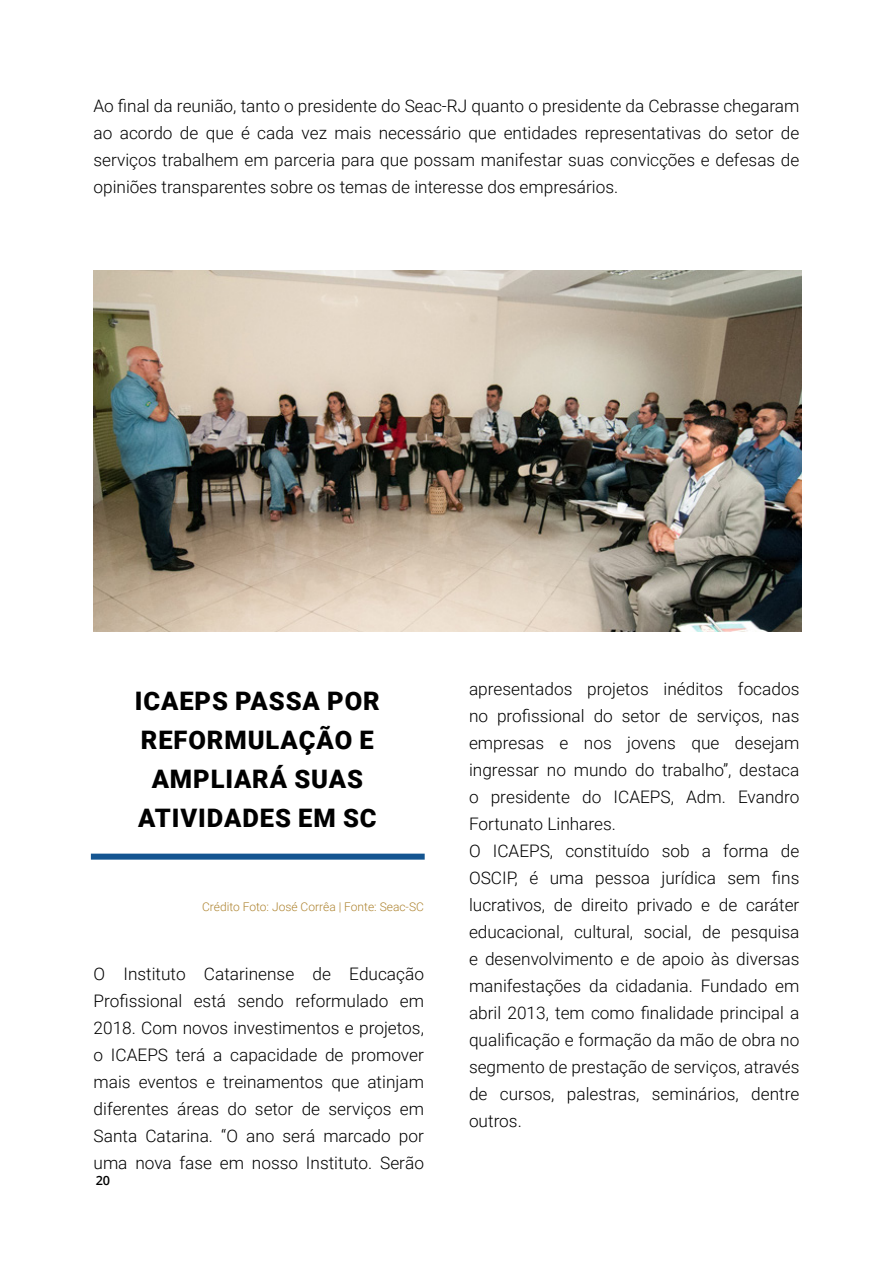
<style>
.page{position:relative;width:893px;height:1263px;background:#fff}
.page>*{position:absolute;margin:0;border:0;box-sizing:border-box;transform-origin:0 0}
.t1{font:900 25.5px/39px "Roboto";letter-spacing:.035em;color:#000;text-align:center}
.t2{font:300 17.25px/27px "Roboto";color:#000;text-align:justify}
.t3{font:600 12.75px "Open Sans";color:#000}
.t4{font:300 12px "Roboto";color:#ae8431}
</style>
<div class="page">
<div style="left:91px;top:854px;width:334px;height:6px;background:#145591"></div>
<img style="left:94px;top:271px;width:707px;height:360px">
<p class="t2" style="left:94px;top:91px;width:707px">Ao final da reunião, tanto o presidente do Seac-RJ quanto o presidente da Cebrasse chegaram ao acordo de que é cada vez mais necessário que entidades representativas do setor de serviços trabalhem em parceria para que possam manifestar suas convicções e defesas de opiniões transparentes sobre os temas de interesse dos empresários.</p>
<h1 class="t1" style="left:135px;top:680px;width:246px">ICAEPS PASSA POR<br>REFORMULAÇÃO E<br>AMPLIARÁ SUAS<br>ATIVIDADES EM SC</h1>
<p class="t4" style="left:202px;top:898px;width:223px">Crédito Foto: José Corrêa | Fonte: Seac-SC</p>
<p class="t2" style="left:94px;top:959px;width:332px">O Instituto Catarinense de Educação Profissional está sendo reformulado em 2018. Com novos investimentos e projetos, o ICAEPS terá a capacidade de promover mais eventos e treinamentos que atinjam diferentes áreas do setor de serviços em Santa Catarina. “O ano será marcado por uma nova fase em nosso Instituto. Serão</p>
<p class="t3" style="left:96px;top:1171px;width:16px">20</p>
<p class="t2" style="left:469px;top:674px;width:332px;text-align:left">apresentados projetos inéditos focados no profissional do setor de serviços, nas empresas e nos jovens que desejam ingressar no mundo do trabalho”, destaca o presidente do ICAEPS, Adm. Evandro Fortunato Linhares.<br>O ICAEPS, constituído sob a forma de OSCIP, é uma pessoa jurídica sem fins lucrativos, de direito privado e de caráter educacional, cultural, social, de pesquisa e desenvolvimento e de apoio às diversas manifestações da cidadania. Fundado em abril 2013, tem como finalidade principal a qualificação e formação da mão de obra no segmento de prestação de serviços, através de cursos, palestras, seminários, dentre outros.</p>
</div>
